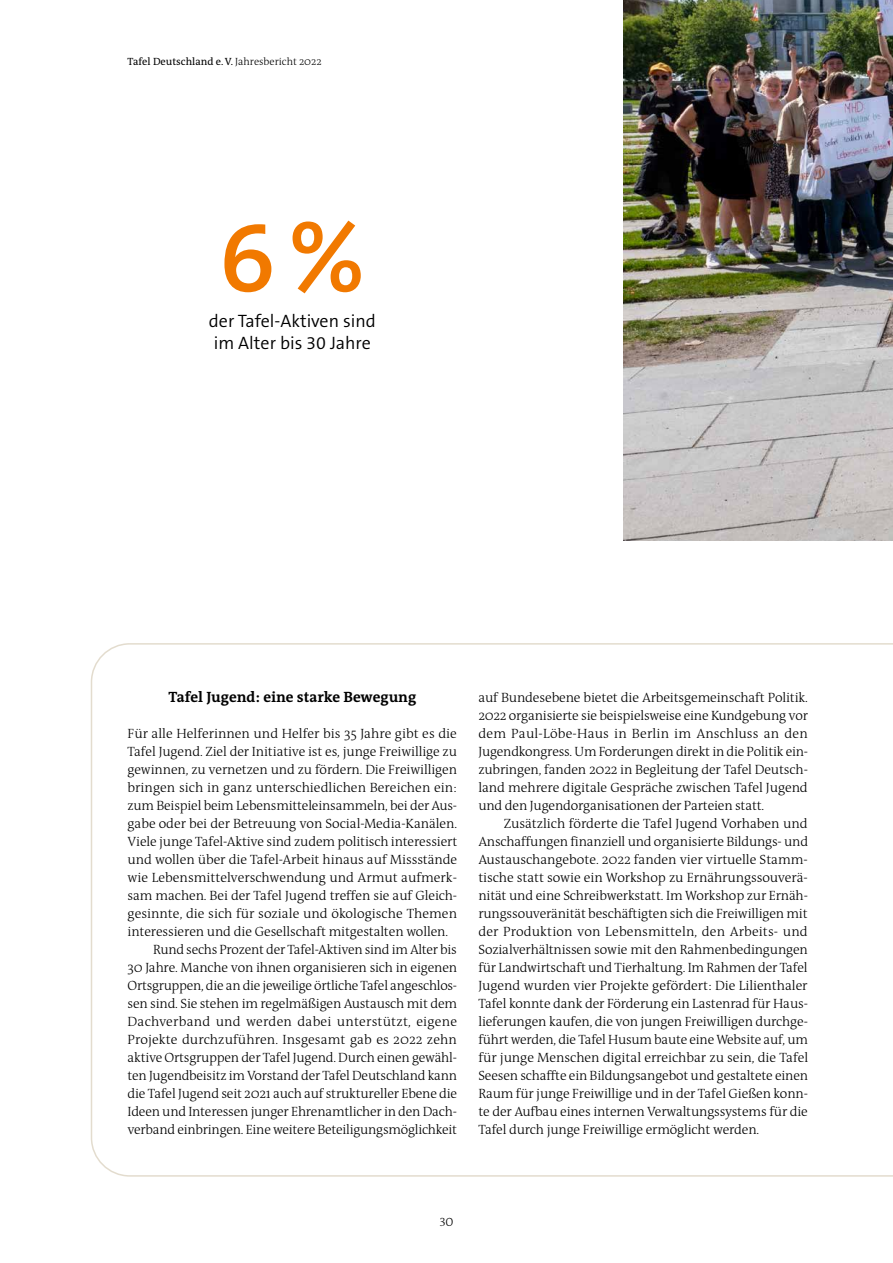
<style>
.page{position:relative;width:893px;height:1263px;background:#fff}
.page>*{position:absolute;margin:0;border:0;box-sizing:border-box;transform-origin:0 0}
.t1{font:600 101.7px "The Sans Os F";color:#f17900}
.t2{font:300 18px "The Sans Os F";color:#000}
.t3{font:15px "The Antiqua B W7 Bld";color:#000}
.t4{font:13.5px/18px "The Antiqua B W3 Lig";letter-spacing:-.01em;color:#000;text-align:justify}
.t5{font:13.5px "The Antiqua B W3 Lig";letter-spacing:.015em;color:#000}
.t6{font:12px "The Antiqua B W3 Lig";color:#000}
.t7{font:10.5px "The Antiqua B W5 Reg";color:#000}
.s1{font-family:"The Antiqua B W3 Lig"}
</style>
<div class="page">
<img style="left:624px;top:0;width:269px;height:540px">
<svg style="left:91px;top:643px;width:802px;height:534px"></svg>
<p class="t7" style="left:128px;top:54px;width:195px">Tafel Deutschland e.V. <span class="s1">Jahresbericht 2022</span></p>
<h1 class="t1" style="left:220px;top:192px;width:147px">6%</h1>
<h2 class="t2" style="left:209px;top:309px;width:168px">der Tafel-Aktiven sind</h2>
<h2 class="t2" style="left:214px;top:331px;width:158px">im Alter bis 30 Jahre</h2>
<p class="t3" style="left:168px;top:686px;width:249px">Tafel Jugend: eine starke Bewegung</p>
<p class="t4" style="left:128px;top:725px;width:331px">Für alle Helferinnen und Helfer bis 35 Jahre gibt es die</p>
<p class="t4" style="left:128px;top:743px;width:331px">Tafel Jugend. Ziel der Initiative ist es, junge Freiwillige zu</p>
<p class="t4" style="left:128px;top:761px;width:331px">gewinnen, zu vernetzen und zu fördern. Die Freiwilligen</p>
<p class="t4" style="left:128px;top:779px;width:331px">bringen sich in ganz unterschiedlichen Bereichen ein:</p>
<p class="t4" style="left:128px;top:797px;width:331px">zum Beispiel beim Lebensmitteleinsammeln, bei der Aus-</p>
<p class="t4" style="left:128px;top:815px;width:331px">gabe oder bei der Betreuung von Social-Media-Kanälen.</p>
<p class="t4" style="left:128px;top:833px;width:331px">Viele junge Tafel-Aktive sind zudem politisch interessiert</p>
<p class="t4" style="left:128px;top:851px;width:331px">und wollen über die Tafel-Arbeit hinaus auf Missstände</p>
<p class="t4" style="left:128px;top:869px;width:331px">wie Lebensmittelverschwendung und Armut aufmerk-</p>
<p class="t4" style="left:128px;top:887px;width:331px">sam machen. Bei der Tafel Jugend treffen sie auf Gleich-</p>
<p class="t4" style="left:128px;top:905px;width:331px">gesinnte, die sich für soziale und ökologische Themen</p>
<p class="t4" style="left:128px;top:923px;width:322px">interessieren und die Gesellschaft mitgestalten wollen.</p>
<p class="t4" style="left:153px;top:941px;width:305px">Rund sechs Prozent der Tafel-Aktiven sind im Alter bis</p>
<p class="t4" style="left:128px;top:959px;width:331px">30 Jahre. Manche von ihnen organisieren sich in eigenen</p>
<p class="t4" style="left:128px;top:977px;width:331px">Ortsgruppen, die an die jeweilige örtliche Tafel angeschlos-</p>
<p class="t4" style="left:128px;top:995px;width:331px">sen sind. Sie stehen im regelmäßigen Austausch mit dem</p>
<p class="t5" style="left:128px;top:1012px;width:331px">Dachverband und werden dabei unterstützt, eigene</p>
<p class="t4" style="left:128px;top:1031px;width:331px">Projekte durchzuführen. Insgesamt gab es 2022 zehn</p>
<p class="t4" style="left:128px;top:1049px;width:331px">aktive Ortsgruppen der Tafel Jugend. Durch einen gewähl-</p>
<p class="t4" style="left:128px;top:1067px;width:331px">ten Jugendbeisitz im Vorstand der Tafel Deutschland kann</p>
<p class="t4" style="left:128px;top:1085px;width:331px">die Tafel Jugend seit 2021 auch auf struktureller Ebene die</p>
<p class="t4" style="left:128px;top:1103px;width:331px">Ideen und Interessen junger Ehrenamtlicher in den Dach-</p>
<p class="t4" style="left:128px;top:1121px;width:331px">verband einbringen. Eine weitere Beteiligungsmöglichkeit</p>
<p class="t4" style="left:478px;top:689px;width:331px">auf Bundesebene bietet die Arbeitsgemeinschaft Politik.<br>2022 organisierte sie beispielsweise eine Kundgebung vor dem Paul-Löbe-Haus in Berlin im Anschluss an den Jugendkongress. Um Forderungen direkt in die Politik ein&shy;zubringen, fanden 2022 in Begleitung der Tafel Deutsch&shy;land mehrere digitale Gespräche zwischen Tafel Jugend und den Jugendorganisationen der Parteien statt.</p>
<p class="t4" style="left:478px;top:815px;width:331px;text-align:left;text-indent:26px">Zusätzlich förderte die Tafel Jugend Vorhaben und Anschaffungen finanziell und organisierte Bildungs- und Austauschangebote. 2022 fanden vier virtuelle Stamm&shy;tische statt sowie ein Workshop zu Ernährungssouverä&shy;nität und eine Schreibwerkstatt. Im Workshop zur Ernäh&shy;rungssouveränität beschäftigten sich die Freiwilligen mit der Produktion von Lebensmitteln, den Arbeits- und Sozialverhältnissen sowie mit den Rahmenbedingungen für Landwirtschaft und Tierhaltung. Im Rahmen der Tafel Jugend wurden vier Projekte gefördert: Die Lilienthaler Tafel konnte dank der Förderung ein Lastenrad für Haus&shy;lieferungen kaufen, die von jungen Freiwilligen durchge&shy;führt werden, die Tafel Husum baute eine Website auf, um für junge Menschen digital erreichbar zu sein, die Tafel Seesen schaffte ein Bildungsangebot und gestaltete einen Raum für junge Freiwillige und in der Tafel Gießen konn&shy;te der Aufbau eines internen Verwaltungssystems für die Tafel durch junge Freiwillige ermöglicht werden.</p>
<p class="t6" style="left:440px;top:1213px;width:15px">30</p>
</div>
